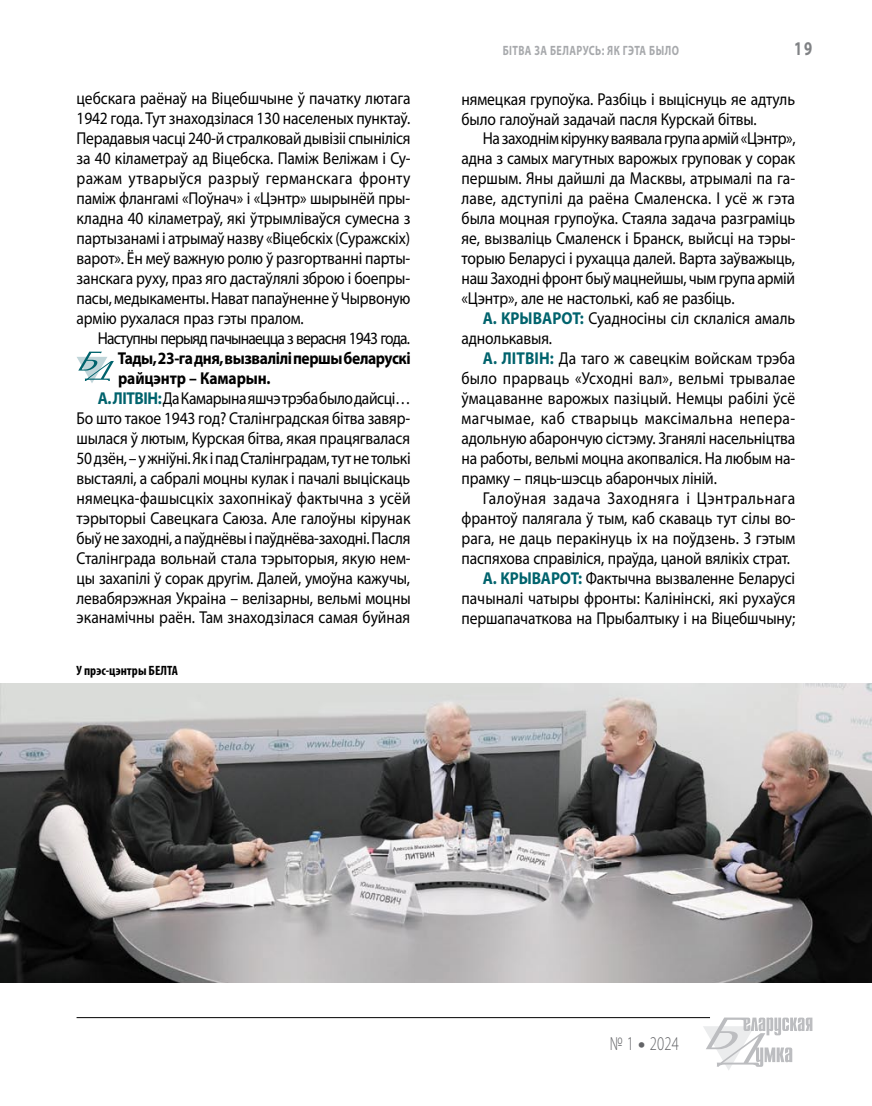
<style>
.page{position:relative;width:872px;height:1106px;background:#fff}
.page>*{position:absolute;margin:0;border:0;box-sizing:border-box;transform-origin:0 0}
.t1{font:300 19.5px "Myriad Pro";color:#636467;scale:.75 1}
.t2{font:700 19.5px "Myriad Pro";color:#808285;scale:.75 1}
.t3{font:17.25px/20px "Myriad Pro";letter-spacing:-.01em;color:#000;text-align:justify;scale:.9 1}
.t4{font:700 17.25px/20px "Myriad Pro";letter-spacing:-.025em;color:#000;scale:.9 1}
.t5{font:17.25px "Myriad Pro";letter-spacing:-.05em;color:#000;scale:.9 1}
.t6{font:700 17.25px "Myriad Pro";color:#00636d;scale:.9 1}
.t7{font:700 13.5px "Myriad Pro";letter-spacing:.04em;color:#a7a9ac;scale:.75 1}
.t8{font:700 condensed 13.5px "Myriad Pro";color:#000}
.s1{font-weight:700;color:#00636d}
.s2{font-weight:900}
</style>
<div class="page">
<hr style="left:77px;top:1017px;width:633px;height:1px;background:#000">
<svg style="left:703px;top:1017px;width:109px;height:53px"></svg>
<svg style="left:77px;top:351px;width:37px;height:32px"></svg>
<img style="left:0;top:683px;width:872px;height:299px">
<p class="t3" style="left:77px;top:88px;width:373px">цебскага раёнаў на Віцебшчыне ў пачатку лютага 1942 года. Тут знаходзілася 130 населеных пунктаў.<br>Перадавыя часці 240-й стралковай дывізіі спыніліся за 40 кіламетраў ад Віцебска. Паміж Веліжам і Су&shy;ражам утварыўся разрыў германскага фронту паміж флангамі «Поўнач» і «Цэнтр» шырынёй пры&shy;кладна 40 кіламетраў, які ўтрымліваўся сумесна з партызанамі і атрымаў назву «Віцебскіх (Суражскіх) варот». Ён меў важную ролю ў разгортванні парты&shy;занскага руху, праз яго дастаўлялі зброю і боепры&shy;пасы, медыкаменты. Нават папаўненне ў Чырвоную армію рухалася праз гэты пралом.</p>
<p class="t5" style="left:98px;top:327px;width:348px">Наступны перыяд пачынаецца з верасня 1943 года.</p>
<p class="t4" style="left:118px;top:347px;width:327px">Тады, 23-га дня, вызвалілі першы беларускі райцэнтр – Камарын.</p>
<p class="t6" style="left:98px;top:387px;width:26px">А. ЛІТВІ</p>
<p class="t3" style="left:77px;top:388px;width:373px;text-indent:71px"><span class="s1">Н:</span> Да Камарына яшчэ трэба было дайсці… Бо што такое 1943 год? Сталінградская бітва завяр&shy;шылася ў лютым, Курская бітва, якая працягвалася 50 дзён, – у жніўні. Як і пад Сталінградам, тут не толькі выстаялі, а сабралі моцны кулак і пачалі выціскаць нямецка-фашысцкіх захопнікаў фактычна з усёй тэрыторыі Савецкага Саюза. Але галоўны кірунак быў не заходні, а паўднёвы і паўднёва-заходні. Пасля Сталінграда вольнай стала тэрыторыя, якую нем&shy;цы захапілі ў сорак другім. Далей, умоўна кажучы, левабярэжная Украіна – велізарны, вельмі моцны эканамічны раён. Там знаходзілася самая буйная</p>
<p class="t8" style="left:77px;top:662px;width:103px">У прэс-цэнтры БЕЛТА</p>
<p class="t7" style="left:502px;top:42px;width:236px">Бітва за Беларусь: як гэта было</p>
<p class="t2" style="left:794px;top:36px;width:26px">19</p>
<p class="t3" style="left:461px;top:88px;width:372px">нямецкая групоўка. Разбіць і выціснуць яе адтуль было галоўнай задачай пасля Курскай бітвы.</p>
<p class="t3" style="left:461px;top:128px;width:373px;text-indent:21px">На заходнім кірунку ваявала група армій «Цэнтр», адна з самых магутных варожых груповак у сорак першым. Яны дайшлі да Масквы, атрымалі па га&shy;лаве, адступілі да раёна Смаленска. І усё ж гэта была моцная групоўка. Стаяла задача разграміць яе, вызваліць Смаленск і Бранск, выйсці на тэры&shy;торыю Беларусі і рухацца далей. Варта заўважыць, наш Заходні фронт быў мацнейшы, чым група армій «Цэнтр», але не настолькі, каб яе разбіць.</p>
<p class="t6" style="left:483px;top:307px;width:33px">А. КРЫВАРОТ</p>
<p class="t3" style="left:580px;top:308px;width:241px"><span class="s1">:</span> Суадносіны сіл склаліся амаль</p>
<p class="t3" style="left:461px;top:328px;width:102px">аднолькавыя.</p>
<p class="t6" style="left:483px;top:347px;width:31px">А. ЛІТВІ</p>
<p class="t3" style="left:461px;top:348px;width:372px;text-indent:77px"><span class="s1">Н:</span> Да таго ж савецкім войскам трэба было прарваць «Усходні вал», вельмі трывалае ўмацаванне варожых пазіцый. Немцы рабілі ўсё магчымае, каб стварыць максімальна непера&shy;адольную абарончую сістэму. Зганялі насельніцтва на работы, вельмі моцна акопваліся. На любым на&shy;прамку – пяць-шэсць абарончых ліній.</p>
<p class="t3" style="left:461px;top:488px;width:373px;text-indent:21px">Галоўная задача Заходняга і Цэнтральнага франтоў палягала ў тым, каб скаваць тут сілы во&shy;рага, не даць перакінуць іх на поўдзень. З гэтым паспяхова справіліся, праўда, цаной вялікіх страт.</p>
<p class="t6" style="left:483px;top:566px;width:32px">А. КРЫВАРОТ</p>
<p class="t3" style="left:461px;top:567px;width:372px;text-indent:116px"><span class="s1">:</span> Фактычна вызваленне Беларусі пачыналі чатыры фронты: Калінінскі, які рухаўся першапачаткова на Прыбалтыку і на Віцебшчыну;</p>
<p class="t1" style="left:609px;top:1032px;width:94px">№ 1 <span class="s2">•</span> 2024</p>
</div>
